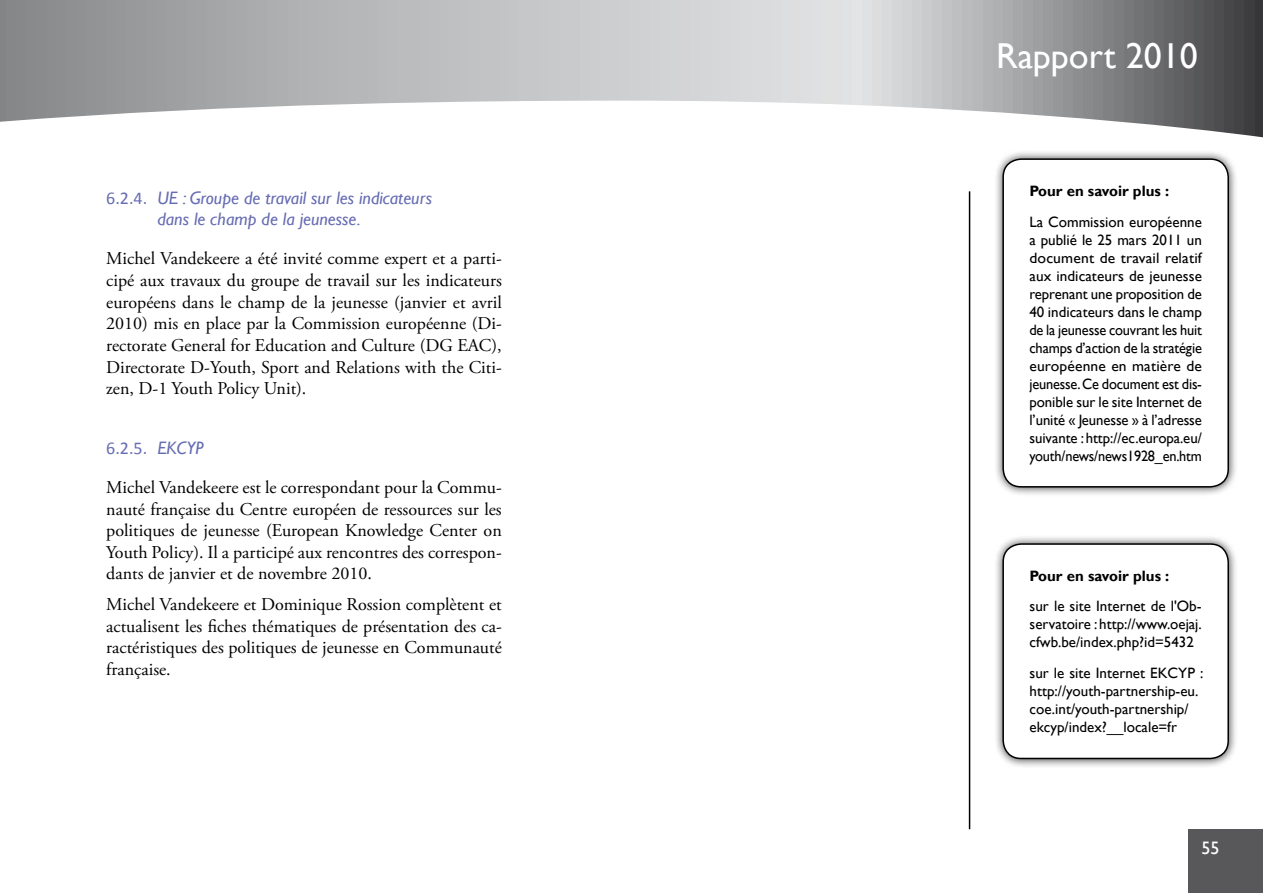
<style>
.page{position:relative;width:1263px;height:893px;background:#fff}
.page>*{position:absolute;margin:0;border:0;box-sizing:border-box;transform-origin:0 0}
.t1{font:36px "Gill Sans";color:#fff}
.t2{font:18px/21.6px "Adobe Garamond Pro";color:#000;text-align:justify}
.t3{font:italic 18px/21.6px "Gill Sans";color:#666cb3}
.t4{font:18px "Calibri";color:#666cb3}
.t5{font:18px "Gill Sans";color:#fff}
.t6{font:15px/18px "Gill Sans";color:#000;text-align:justify}
.t7{font:700 15px "Gill Sans";color:#000}
.s1{font-family:"Calibri";font-style:normal}
.s2{font-family:"Gill Sans";font-style:italic}
</style>
<div class="page">
<svg style="left:0;top:0;width:1263px;height:137px"></svg>
<hr style="left:969px;top:191px;width:1px;height:638px;background:#000">
<div style="left:1188px;top:829px;width:75px;height:64px;background:#58585a"></div>
<div style="left:993px;top:534px;width:244px;height:234px;background:#000;opacity:.75"></div>
<div style="left:1003px;top:544px;width:225px;height:214px;background:#fff;border-radius:18px"></div>
<div style="left:1002px;top:543px;width:227px;height:216px;border:2px solid #000;border-radius:18px"></div>
<div style="left:993px;top:149px;width:244px;height:347px;background:#000;opacity:.75"></div>
<div style="left:1003px;top:159px;width:225px;height:328px;background:#fff;border-radius:18px"></div>
<div style="left:1002px;top:158px;width:227px;height:330px;border:2px solid #000;border-radius:18px"></div>
<p class="t3" style="left:157px;top:187px;width:276px;text-indent:-51px"><span class="s1">6.2.4.</span> UE : Groupe de travail sur les indicateurs dans le champ de la jeunesse.</p>
<p class="t2" style="left:106px;top:249px;width:397px">Michel Vandekeere a été invité comme expert et a parti&shy;cipé aux travaux du groupe de travail sur les indicateurs européens dans le champ de la jeunesse (janvier et avril 2010) mis en place par la Commission européenne (Di&shy;rectorate General for Education and Culture (DG EAC), Directorate D-Youth, Sport and Relations with the Citi&shy;zen, D-1 Youth Policy Unit).</p>
<p class="t4" style="left:106px;top:437px;width:99px">6.2.5. <span class="s2">EKCYP</span></p>
<p class="t2" style="left:106px;top:477px;width:397px">Michel Vandekeere est le correspondant pour la Commu&shy;nauté française du Centre européen de ressources sur les politiques de jeunesse (European Knowledge Center on Youth Policy). Il a participé aux rencontres des correspon&shy;dants de janvier et de novembre 2010.</p>
<p class="t2" style="left:106px;top:594px;width:397px">Michel Vandekeere et Dominique Rossion complètent et actualisent les fiches thématiques de présentation des ca&shy;ractéristiques des politiques de jeunesse en Communauté française.</p>
<h1 class="t1" style="left:996px;top:35px;width:203px">Rapport 2010</h1>
<p class="t7" style="left:1029px;top:182px;width:141px">Pour en savoir plus :</p>
<p class="t6" style="left:1029px;top:213px;width:174px">La Commission européenne a publié le 25 mars 2011 un document de travail relatif aux indicateurs de jeunesse reprenant une proposition de 40 indicateurs dans le champ de la jeunesse couvrant les huit champs d’action de la stratégie européenne en matière de jeunesse. Ce document est dis&shy;ponible sur le site Internet de l’unité « Jeunesse » à l’adresse suivante : http://ec.europa.eu/ youth/news/news1928_en.htm</p>
<p class="t7" style="left:1029px;top:567px;width:141px">Pour en savoir plus :</p>
<p class="t6" style="left:1029px;top:598px;width:174px">sur le site Internet de l'Ob&shy;servatoire : http://www.oejaj. cfwb.be/index.php?id=5432</p>
<p class="t6" style="left:1029px;top:664px;width:175px;text-align:left">sur le site Internet EKCYP : http://youth-partnership-eu. coe.int/youth-partnership/ ekcyp/index?__locale=fr</p>
<p class="t5" style="left:1201px;top:838px;width:19px">55</p>
</div>
